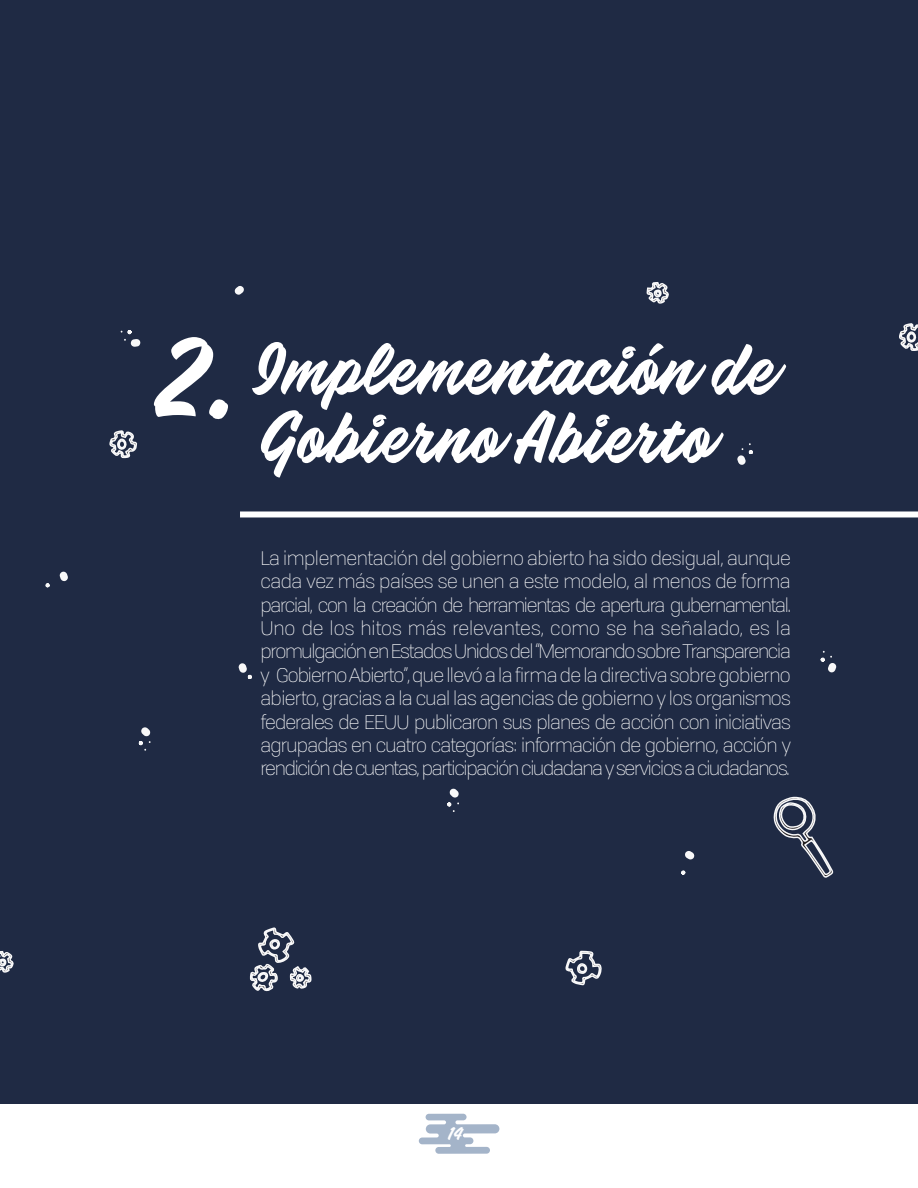
<style>
.page{position:relative;width:918px;height:1188px;background:#fff}
.page>*{position:absolute;margin:0;border:0;box-sizing:border-box;transform-origin:0 0}
.t1{font:112.5px "Calafia";color:#fff}
.t2{font:75px "Calafia";color:#fff}
.t3{font:300 19.5px/23.4px "Tofino";letter-spacing:-.06em;color:#fff;text-align:justify}
.t4{font:18px "Calafia";color:#fff}
</style>
<div class="page">
<svg style="left:419px;top:1114px;width:80px;height:40px"></svg>
<div style="left:0;top:0;width:918px;height:1103px;background:#1f2a44"></div>
<div style="left:240px;top:511px;width:678px;height:6px;background:#fff"></div>
<svg style="left:773px;top:796px;width:61px;height:82px"></svg>
<svg style="left:565px;top:950px;width:37px;height:36px"></svg>
<svg style="left:899px;top:323px;width:19px;height:28px"></svg>
<svg style="left:109px;top:430px;width:29px;height:29px"></svg>
<svg style="left:0;top:950px;width:14px;height:23px"></svg>
<svg style="left:646px;top:282px;width:23px;height:22px"></svg>
<svg style="left:249px;top:927px;width:63px;height:65px"></svg>
<svg style="left:234px;top:286px;width:10px;height:9px"></svg>
<svg style="left:238px;top:663px;width:14px;height:16px"></svg>
<svg style="left:59px;top:571px;width:9px;height:11px"></svg>
<svg style="left:45px;top:583px;width:5px;height:5px"></svg>
<svg style="left:685px;top:851px;width:10px;height:9px"></svg>
<svg style="left:681px;top:870px;width:5px;height:5px"></svg>
<svg style="left:447px;top:788px;width:12px;height:24px"></svg>
<svg style="left:138px;top:727px;width:13px;height:24px"></svg>
<svg style="left:120px;top:330px;width:21px;height:17px"></svg>
<svg style="left:737px;top:443px;width:16px;height:22px"></svg>
<svg style="left:820px;top:651px;width:17px;height:22px"></svg>
<p class="t1" style="left:150px;top:312px;width:88px">2.</p>
<p class="t2" style="left:252px;top:324px;width:524px">Implementación de</p>
<p class="t2" style="left:260px;top:392px;width:453px">Gobierno Abierto</p>
<p class="t3" style="left:260px;top:545px;width:532px">La implementación del gobierno abierto ha sido desigual, aunque cada vez más países se unen a este modelo, al menos de forma parcial, con la creación de herramientas de apertura gubernamental.<br>Uno de los hitos más relevantes, como se ha señalado, es la promulgación en Estados Unidos del “Memorando sobre Transparencia y Gobierno Abierto”, que llevó a la firma de la directiva sobre gobierno abierto, gracias a la cual las agencias de gobierno y los organismos federales de EEUU publicaron sus planes de acción con iniciativas agrupadas en cuatro categorías: información de gobierno, acción y rendición de cuentas, participación ciudadana y servicios a ciudadanos.</p>
<p class="t4" style="left:447px;top:1123px;width:16px">14</p>
</div>
